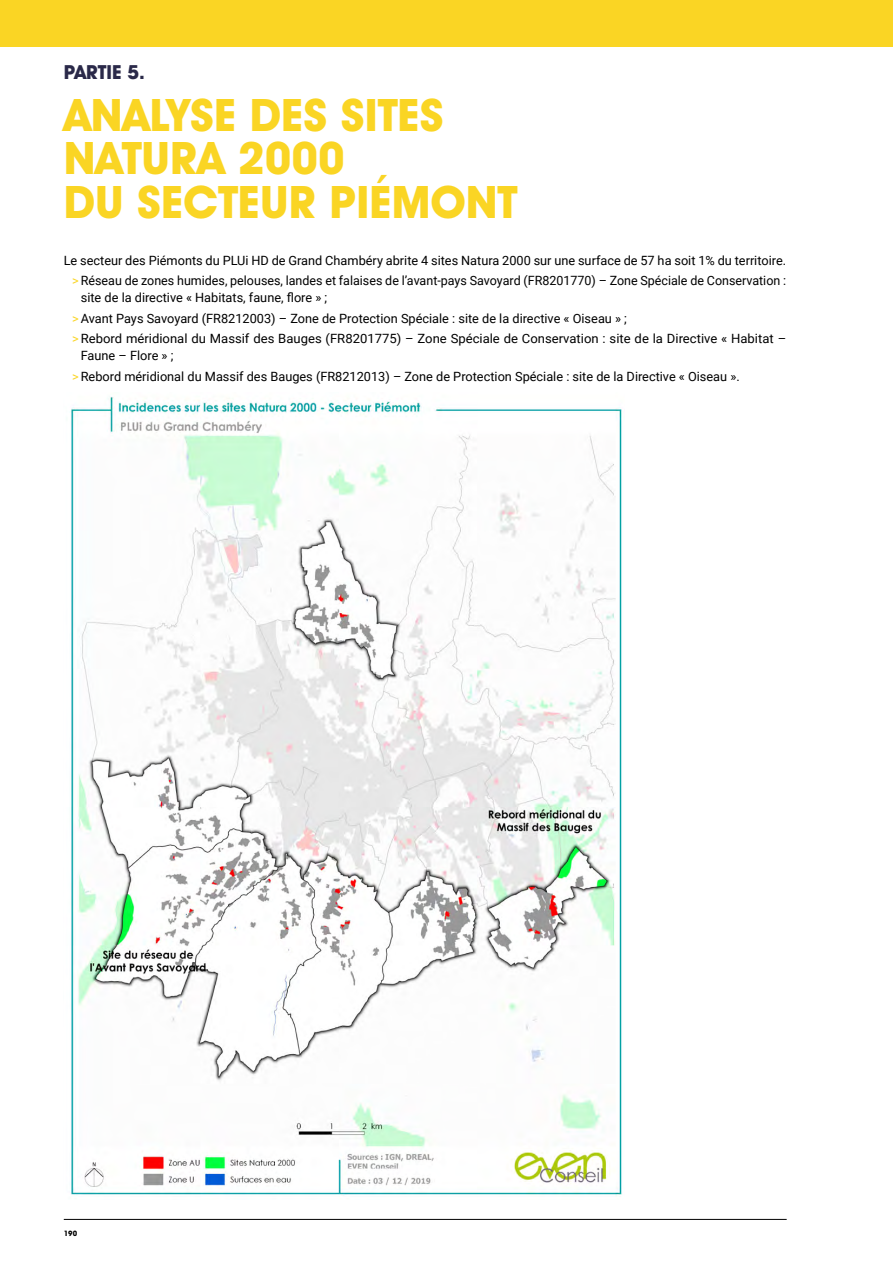
<style>
.page{position:relative;width:893px;height:1263px;background:#fff}
.page>*{position:absolute;margin:0;border:0;box-sizing:border-box;transform-origin:0 0}
.t1{font:700 45px/43.5px "Avant Garde IT Cby BT";color:#fad524}
.t2{font:700 19.5px "Avant Garde IT Cby BT";color:#2a2949}
.t3{font:12.75px/20.7px "Roboto";color:#000}
.t4{font:700 7.5px "Avant Garde IT Cby BT";color:#000}
.s1{color:#fad524}
</style>
<div class="page">
<div style="left:0;top:0;width:893px;height:47px;background:#fad524"></div>
<hr style="left:64px;top:1219px;width:723px;height:1px;background:#000">
<img style="left:71px;top:396px;width:551px;height:800px">
<h2 class="t2" style="left:64px;top:60px;width:83px">PARTIE 5.</h2>
<h1 class="t1" style="left:64px;top:93px;width:455px">ANALYSE DES SITES<br>NATURA 2000<br>DU SECTEUR PIÉMONT</h1>
<p class="t3" style="left:64px;top:249px;width:724px;text-align:right">Le secteur des Piémonts du PLUi HD de Grand Chambéry abrite 4 sites Natura 2000 sur une surface de 57 ha soit 1% du territoire. <span class="s1">&gt;</span>Réseau de zones humides, pelouses, landes et falaises de l’avant-pays Savoyard (FR8201770) – Zone Spéciale de Conservation :</p>
<p class="t3" style="left:72px;top:287px;width:715px;text-indent:9px">site de la directive « Habitats, faune, flore » ;<br><span class="s1">&gt;</span>Avant Pays Savoyard (FR8212003) – Zone de Protection Spéciale : site de la directive « Oiseau » ;<br><span class="s1">&gt;</span>Rebord méridional du Massif des Bauges (FR8201775) – Zone Spéciale de Conservation : site de la Directive « Habitat –</p>
<p class="t3" style="left:72px;top:345px;width:669px;text-indent:9px">Faune – Flore » ;<br><span class="s1">&gt;</span>Rebord méridional du Massif des Bauges (FR8212013) – Zone de Protection Spéciale : site de la Directive « Oiseau ».</p>
<p class="t4" style="left:64px;top:1229px;width:15px">190</p>
</div>
